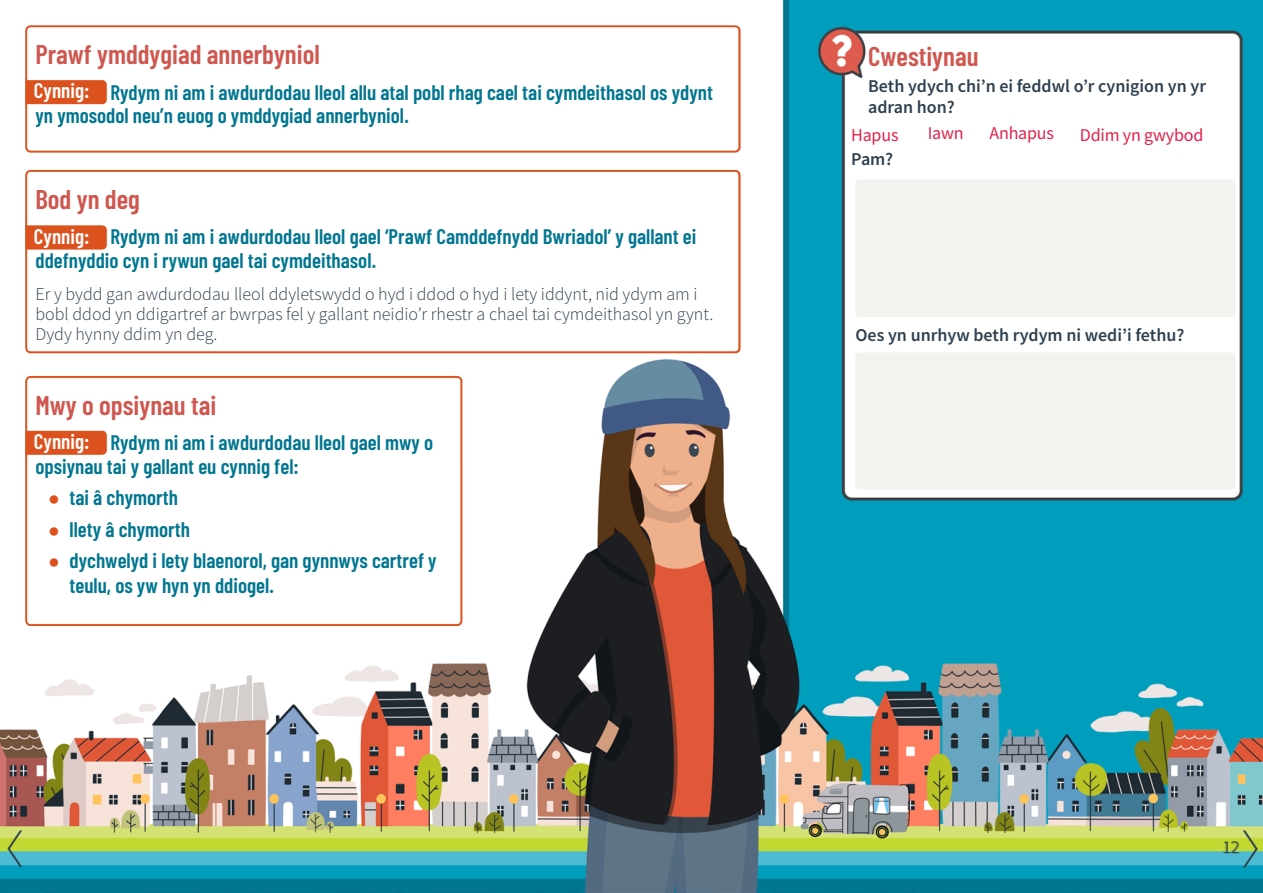
<style>
.page{position:relative;width:1263px;height:893px;background:#fff}
.page>*{position:absolute;margin:0;border:0;box-sizing:border-box;transform-origin:0 0}
.heading_3{font:600 27px "Barlow Condensed";color:#cf574f}
.t1{font:600 21px/23.1px "Barlow Condensed";color:#007691}
.t2{font:600 21px "Barlow Condensed";color:#fff}
.t3{font:300 18px/19.8px "Source Sans Pro";color:#2e404f}
.t4{font:600 18px/21.6px "Source Sans Pro";color:#2e404f}
.t5{font:18px "Source Sans Pro";letter-spacing:-.01em;color:#e3214a}
.s1{font-family:"Arial";font-weight:700;font-size:19.5px;color:#db521f}
</style>
<div class="page">
<img style="left:0;top:0;width:1263px;height:893px">
<div style="left:25px;top:26px;width:715px;height:126px;border:2px solid #db521f;border-radius:4px"></div>
<div style="left:25px;top:170px;width:715px;height:183px;border:2px solid #db521f;border-radius:4px"></div>
<div style="left:25px;top:376px;width:437px;height:250px;border:2px solid #db521f;border-radius:4px"></div>
<div style="left:26px;top:431px;width:80px;height:23px;background:#db521f"></div>
<div style="left:26px;top:226px;width:80px;height:23px;background:#db521f"></div>
<div style="left:26px;top:80px;width:80px;height:24px;background:#db521f"></div>
<p class="heading_3" style="left:36px;top:37px;width:286px">Prawf ymddygiad annerbyniol</p>
<p class="t1" style="left:36px;top:80px;width:679px;text-indent:75px">Rydym ni am i awdurdodau lleol allu atal pobl rhag cael tai cymdeithasol os ydynt yn ymosodol neu’n euog o ymddygiad annerbyniol.</p>
<p class="t2" style="left:34px;top:78px;width:57px">Cynnig:</p>
<p class="heading_3" style="left:36px;top:182px;width:106px">Bod yn deg</p>
<p class="t1" style="left:36px;top:225px;width:662px;text-indent:75px">Rydym ni am i awdurdodau lleol gael ‘Prawf Camddefnydd Bwriadol’ y gallant ei ddefnyddio cyn i rywun gael tai cymdeithasol.</p>
<p class="t3" style="left:36px;top:284px;width:679px">Er y bydd gan awdurdodau lleol ddyletswydd o hyd i ddod o hyd i lety iddynt, nid ydym am i bobl ddod yn ddigartref ar bwrpas fel y gallant neidio’r rhestr a chael tai cymdeithasol yn gynt.<br>Dydy hynny ddim yn deg.</p>
<p class="t2" style="left:34px;top:223px;width:57px">Cynnig:</p>
<p class="heading_3" style="left:36px;top:388px;width:182px">Mwy o opsiynau tai</p>
<p class="t1" style="left:36px;top:431px;width:399px;text-indent:75px">Rydym ni am i awdurdodau lleol gael mwy o opsiynau tai y gallant eu cynnig fel:</p>
<p class="t1" style="left:48px;top:485px;width:131px"><span class="s1">●</span> tai â chymorth</p>
<p class="t1" style="left:48px;top:517px;width:143px"><span class="s1">●</span> llety â chymorth</p>
<p class="t1" style="left:70px;top:547px;width:369px;line-height:25.2px;text-indent:-21px"><span class="s1">●</span> dychwelyd i lety blaenorol, gan gynnwys cartref y teulu, os yw hyn yn ddiogel.</p>
<p class="t2" style="left:34px;top:428px;width:57px">Cynnig:</p>
<p class="heading_3" style="left:868px;top:39px;width:112px">Cwestiynau</p>
<p class="t4" style="left:868px;top:75px;width:339px">Beth ydych chi’n ei feddwl o’r cynigion yn yr adran hon?</p>
<p class="t5" style="left:851px;top:123px;width:49px">Hapus</p>
<p class="t5" style="left:928px;top:122px;width:38px">Iawn</p>
<p class="t5" style="left:989px;top:122px;width:66px">Anhapus</p>
<p class="t5" style="left:1080px;top:123px;width:125px">Ddim yn gwybod</p>
<p class="t4" style="left:851px;top:148px;width:44px">Pam?</p>
<p class="t4" style="left:855px;top:324px;width:330px">Oes yn unrhyw beth rydym ni wedi’i fethu?</p>
<p class="t3" style="left:1222px;top:837px;width:19px">12</p>
</div>
